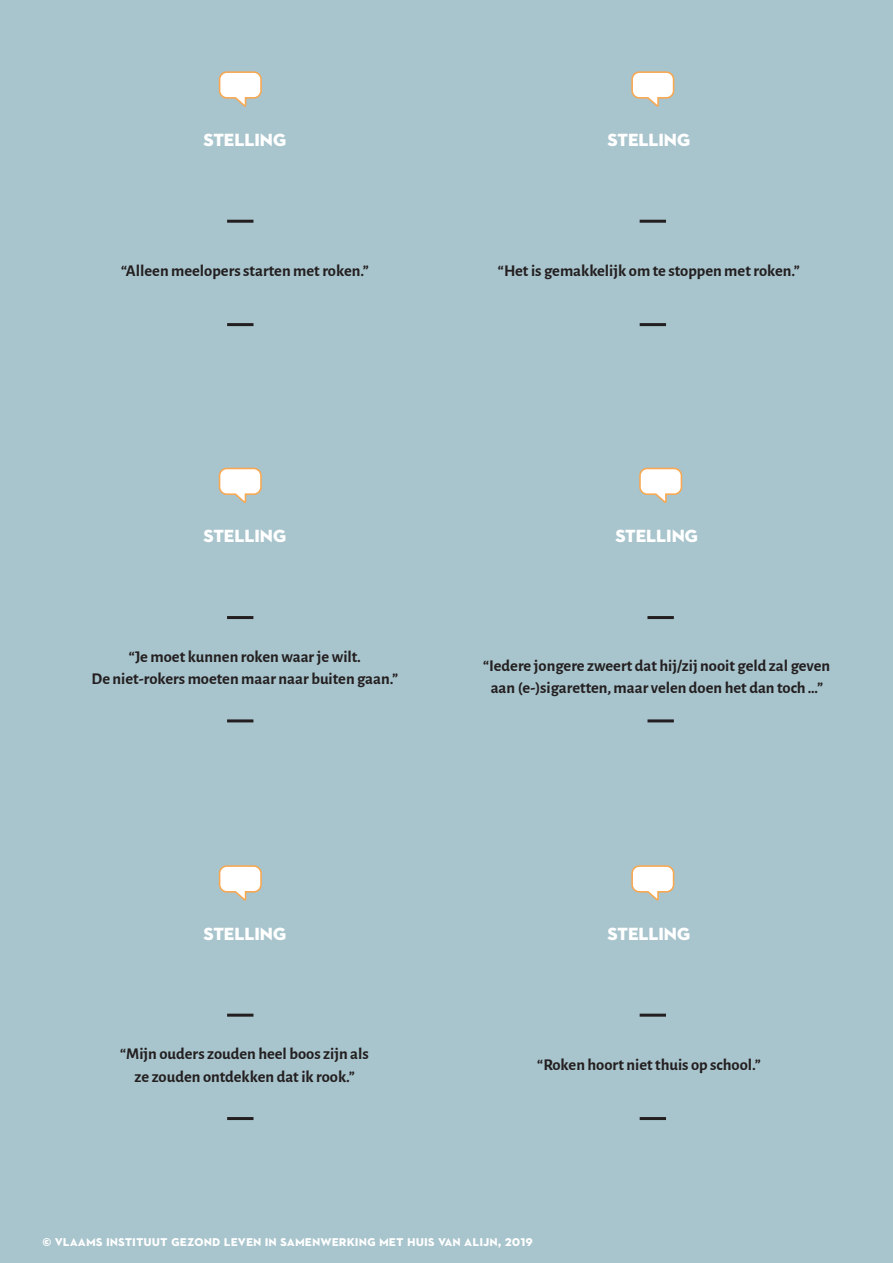
<style>
.page{position:relative;width:893px;height:1263px;background:#a8c4cc}
.page>*{position:absolute;margin:0;border:0;box-sizing:border-box;transform-origin:0 0}
.t1{font:18px "Neutraface 2 Display Titling";color:#fff}
.t2{font:700 16.5px "Alegreya Sans";color:#231f20}
.Alineastijl_2{font:700 15px "Neutraface 2 Text";color:#fff}
</style>
<div class="page">
<svg style="left:218px;top:467px;width:44px;height:36px"></svg>
<svg style="left:218px;top:865px;width:44px;height:36px"></svg>
<svg style="left:631px;top:865px;width:44px;height:36px"></svg>
<hr style="left:227px;top:616px;width:26px;height:3px;background:#231f20">
<hr style="left:227px;top:1014px;width:26px;height:3px;background:#231f20">
<hr style="left:640px;top:1014px;width:26px;height:3px;background:#231f20">
<hr style="left:227px;top:719px;width:26px;height:3px;background:#231f20">
<hr style="left:227px;top:1117px;width:26px;height:3px;background:#231f20">
<hr style="left:640px;top:1117px;width:26px;height:3px;background:#231f20">
<svg style="left:218px;top:71px;width:44px;height:36px"></svg>
<svg style="left:631px;top:71px;width:44px;height:36px"></svg>
<hr style="left:227px;top:220px;width:26px;height:3px;background:#231f20">
<hr style="left:640px;top:220px;width:26px;height:3px;background:#231f20">
<hr style="left:227px;top:323px;width:26px;height:3px;background:#231f20">
<hr style="left:640px;top:323px;width:26px;height:3px;background:#231f20">
<svg style="left:639px;top:467px;width:44px;height:36px"></svg>
<hr style="left:647px;top:616px;width:27px;height:3px;background:#231f20">
<hr style="left:647px;top:719px;width:27px;height:3px;background:#231f20">
<p class="t1" style="left:204px;top:128px;width:84px">STELLING</p>
<p class="t1" style="left:608px;top:128px;width:84px">STELLING</p>
<p class="t2" style="left:121px;top:258px;width:249px">“Alleen meelopers starten met roken.”</p>
<p class="t2" style="left:498px;top:258px;width:303px">“Het is gemakkelijk om te stoppen met roken.”</p>
<p class="t1" style="left:204px;top:525px;width:84px">STELLING</p>
<p class="t2" style="left:129px;top:644px;width:233px">“Je moet kunnen roken waar je wilt.</p>
<p class="t2" style="left:92px;top:667px;width:308px">De niet-rokers moeten maar naar buiten gaan.”</p>
<p class="t1" style="left:615px;top:525px;width:84px">STELLING</p>
<p class="t2" style="left:483px;top:653px;width:348px">“Iedere jongere zweert dat hij/zij nooit geld zal geven</p>
<p class="t2" style="left:491px;top:676px;width:334px">aan (e-)sigaretten, maar velen doen het dan toch …”</p>
<p class="t1" style="left:204px;top:922px;width:84px">STELLING</p>
<p class="t1" style="left:608px;top:922px;width:84px">STELLING</p>
<p class="t2" style="left:120px;top:1042px;width:250px">“Mijn ouders zouden heel boos zijn als</p>
<p class="t2" style="left:135px;top:1064px;width:222px">ze zouden ontdekken dat ik rook.”</p>
<p class="t2" style="left:537px;top:1052px;width:225px">“Roken hoort niet thuis op school.”</p>
<p class="Alineastijl_2" style="left:43px;top:1231px;width:492px">© vlaams instituut gezond leven in samenwerking met huis van alijn, 2019</p>
</div>
